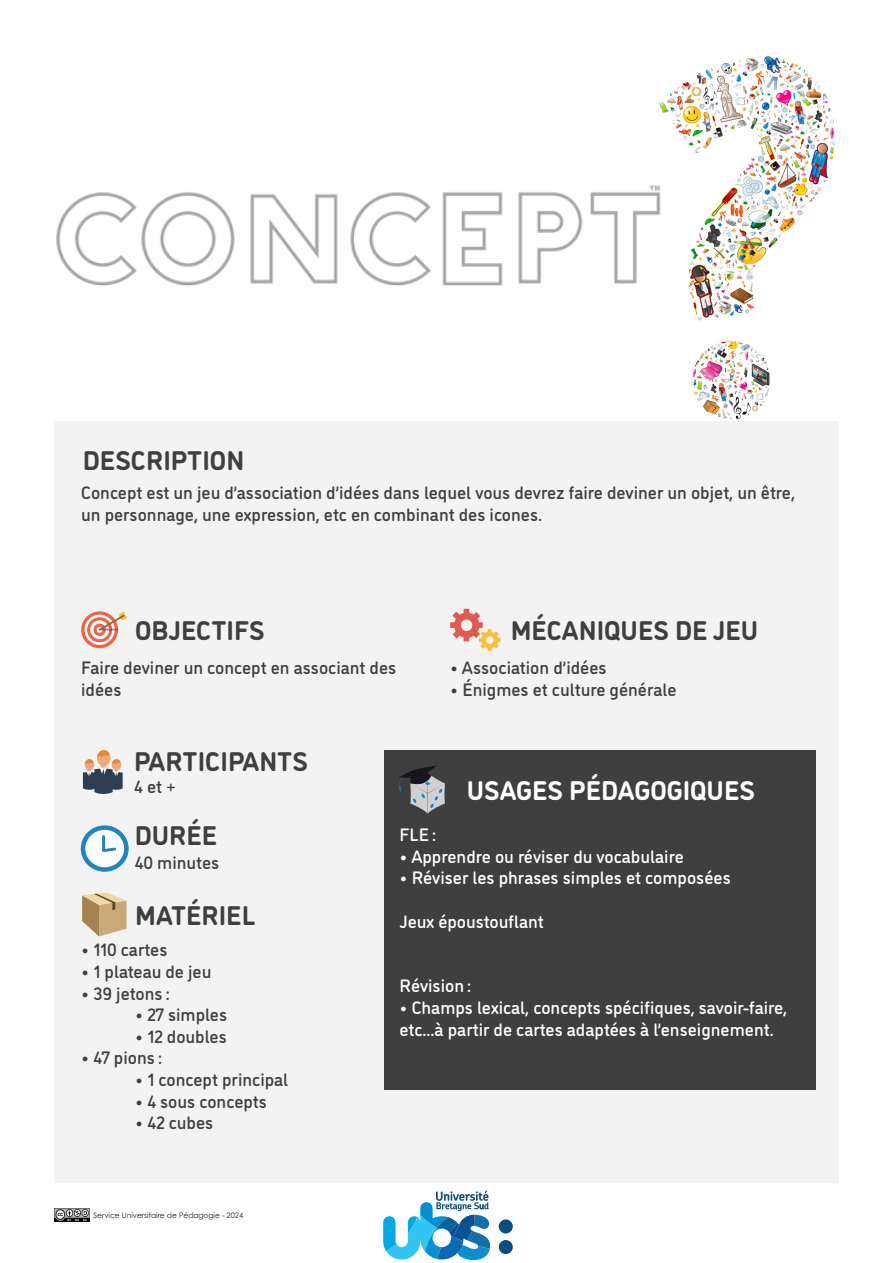
<style>
.page{position:relative;width:893px;height:1263px;background:#fff}
.page>*{position:absolute;margin:0;border:0;box-sizing:border-box;transform-origin:0 0}
.t1{font:700 27px "DI Nosaur";color:#3f3f3f}
.t2{font:700 27px "DI Nosaur";color:#fff}
.t3{font:500 18px/21.6px "DI Nosaur";color:#3f3f3f}
.t4{font:500 18px/21.6px "DI Nosaur";color:#fff}
.t5{font:7.5px "Century Gothic";color:#231f20}
</style>
<div class="page">
<div style="left:54px;top:421px;width:785px;height:761px;background:#f3f3f3"></div>
<div style="left:384px;top:750px;width:432px;height:339px;background:#3f3f3f"></div>
<div style="left:499px;top:1219px;width:14px;height:14px;background:#0a4d80;border-radius:50%"></div>
<div style="left:499px;top:1240px;width:14px;height:14px;background:#0a4d80;border-radius:50%"></div>
<svg style="left:383px;top:1190px;width:107px;height:70px"></svg>
<svg style="left:450px;top:609px;width:50px;height:42px"></svg>
<svg style="left:81px;top:611px;width:47px;height:37px"></svg>
<svg style="left:82px;top:892px;width:45px;height:44px"></svg>
<svg style="left:83px;top:828px;width:43px;height:41px"></svg>
<div style="left:81px;top:825px;width:48px;height:47px;border:4px solid #1b86c3;border-radius:50%"></div>
<svg style="left:105px;top:847px;width:11px;height:5px"></svg>
<hr style="left:102px;top:835px;width:3px;height:17px;background:#1b86c3">
<svg style="left:83px;top:750px;width:40px;height:44px"></svg>
<svg style="left:399px;top:766px;width:46px;height:47px"></svg>
<img style="left:659px;top:56px;width:176px;height:364px">
<img style="left:56px;top:183px;width:606px;height:109px">
<img style="left:54px;top:1209px;width:35px;height:12px">
<p class="t1" style="left:83px;top:440px;width:163px">DESCRIPTION</p>
<p class="t3" style="left:81px;top:481px;width:715px">Concept est un jeu d’association d’idées dans lequel vous devrez faire deviner un objet, un être, un personnage, une expression, etc en combinant des icones.</p>
<p class="t1" style="left:135px;top:610px;width:131px">OBJECTIFS</p>
<p class="t1" style="left:511px;top:610px;width:249px">MÉCANIQUES DE JEU</p>
<p class="t3" style="left:81px;top:656px;width:317px">Faire deviner un concept en associant des idées</p>
<p class="t3" style="left:450px;top:656px;width:158px">• Association d’idées</p>
<p class="t3" style="left:450px;top:678px;width:228px">• Énigmes et culture générale</p>
<p class="t1" style="left:134px;top:740px;width:175px">PARTICIPANTS</p>
<p class="t3" style="left:134px;top:775px;width:43px">4 et +</p>
<p class="t1" style="left:135px;top:815px;width:84px">DURÉE</p>
<p class="t3" style="left:135px;top:851px;width:86px">40 minutes</p>
<p class="t1" style="left:135px;top:895px;width:122px">MATÉRIEL</p>
<p class="t3" style="left:81px;top:938px;width:88px">• 110 cartes</p>
<p class="t3" style="left:81px;top:960px;width:132px">• 1 plateau de jeu</p>
<p class="t3" style="left:81px;top:981px;width:90px">• 39 jetons :</p>
<p class="t3" style="left:135px;top:1003px;width:93px">• 27 simples</p>
<p class="t3" style="left:135px;top:1024px;width:93px">• 12 doubles</p>
<p class="t3" style="left:81px;top:1046px;width:82px">• 47 pions :</p>
<p class="t3" style="left:135px;top:1068px;width:155px">• 1 concept principal</p>
<p class="t3" style="left:135px;top:1089px;width:133px">• 4 sous concepts</p>
<p class="t3" style="left:135px;top:1111px;width:80px">• 42 cubes</p>
<p class="t5" style="left:94px;top:1210px;width:151px">Service Universitaire de Pédagogie - 2024</p>
<p class="t2" style="left:467px;top:770px;width:290px">USAGES PÉDAGOGIQUES</p>
<p class="t4" style="left:399px;top:823px;width:38px">FLE :</p>
<p class="t4" style="left:399px;top:844px;width:286px">• Apprendre ou réviser du vocabulaire</p>
<p class="t4" style="left:399px;top:866px;width:333px">• Réviser les phrases simples et composées</p>
<p class="t4" style="left:399px;top:909px;width:146px">Jeux époustouflant</p>
<p class="t4" style="left:399px;top:974px;width:73px">Révision :</p>
<p class="t4" style="left:399px;top:996px;width:389px">• Champs lexical, concepts spécifiques, savoir-faire, etc...à partir de cartes adaptées à l’enseignement.</p>
</div>
